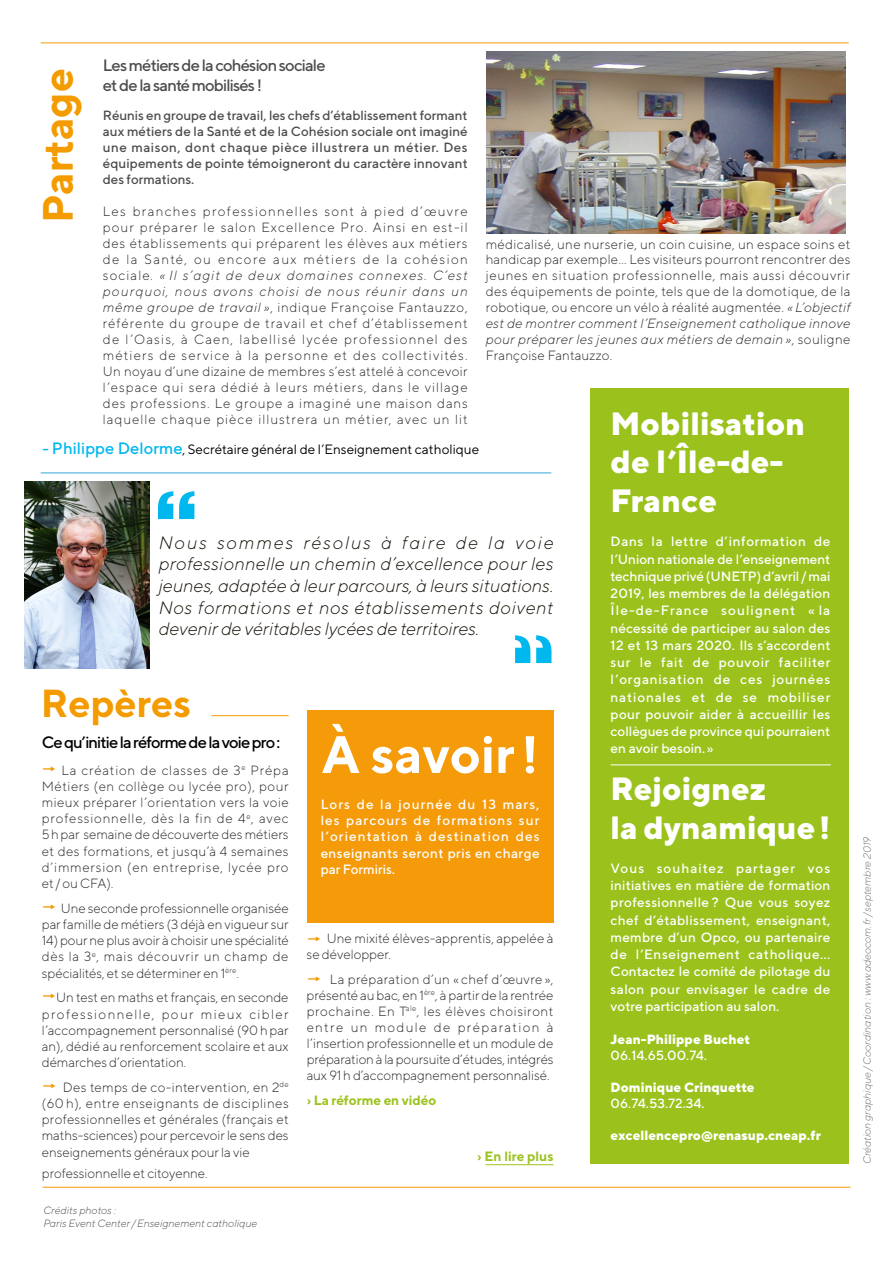
<style>
.page{position:relative;width:893px;height:1263px;background:#fff}
.page>*{position:absolute;margin:0;border:0;box-sizing:border-box;transform-origin:0 0}
.t1{font:700 52.5px "TT Norms";color:#fff}
.t2{font:700 42.3px "TT Norms";color:#f49b00}
.t3{font:700 39px "TT Norms";color:#f49b00}
.t4{font:800 32.25px/38.7px "TT Norms";color:#fff}
.t5{font:italic 300 18px/21.6px "TT Norms";letter-spacing:-.005em;color:#140f06;text-align:justify}
.t6{font:500 16.5px/19.8px "TT Norms";letter-spacing:-.05em;color:#4d4d4d}
.t7{font:500 16.5px "TT Norms";letter-spacing:-.055em;color:#000}
.t8{font:500 13.5px/17.2px "TT Norms";color:#fff;text-align:justify}
.t9{font:13.5px "TT Norms";color:#000}
.t10{font:700 13.5px "TT Norms";letter-spacing:-.005em;color:#9bc31c}
.t11{font:300 13.35px/16px "TT Norms";letter-spacing:-.005em;color:#262626;text-align:justify}
.t12{font:500 13.35px/16px "TT Norms";letter-spacing:.005em;color:#4d4d4d;text-align:justify}
.t13{font:800 13.35px "TT Norms";color:#fff}
.t14{font:500 13.35px "TT Norms";color:#fff}
.t15{font:italic 300 10.5px "TT Norms";color:#706f6f}
.t16{font:italic 300 10.5px/12.6px "TT Norms";color:#4d4d4d}
.s1{font-style:italic}
.s2{font-weight:500;font-size:15px;color:#00b8ee}
.s3{font-weight:500;font-size:16.5px;color:#00b8ee}
</style>
<div class="page">
<div style="left:307px;top:711px;width:246px;height:212px;background:#f59b0a"></div>
<div style="left:591px;top:388px;width:258px;height:775px;background:#9bc21c"></div>
<hr style="left:41px;top:43px;width:808px;height:1px;background:#f49b00">
<hr style="left:41px;top:472px;width:510px;height:1px;background:#34a7da">
<svg style="left:158px;top:491px;width:36px;height:28px"></svg>
<hr style="left:212px;top:715px;width:76px;height:1px;background:#f49b00">
<hr style="left:43px;top:1187px;width:807px;height:1px;background:#f49b00">
<hr style="left:485px;top:1164px;width:68px;height:1px;background:#9bc31c">
<hr style="left:611px;top:764px;width:219px;height:1px;background:#fff">
<svg style="left:515px;top:635px;width:36px;height:28px"></svg>
<img style="left:25px;top:482px;width:125px;height:187px">
<img style="left:486px;top:52px;width:360px;height:181px">
<p class="t6" style="left:103px;top:55px;width:224px">Les métiers de la cohésion sociale et de la santé mobilisés !</p>
<p class="t12" style="left:103px;top:107px;width:366px">Réunis en groupe de travail, les chefs d’établissement formant aux métiers de la Santé et de la Cohésion sociale ont imaginé une maison, dont chaque pièce illustrera un métier. Des équipements de pointe témoigneront du caractère innovant des formations.</p>
<p class="t11" style="left:103px;top:203px;width:366px">Les branches professionnelles sont à pied d’œuvre pour préparer le salon Excellence Pro. Ainsi en est-il des établissements qui préparent les élèves aux métiers de la Santé, ou encore aux métiers de la cohésion sociale<span class="s1">. « Il s’agit de deux domaines connexes. C’est pourquoi, nous avons choisi de nous réunir dans un même groupe de travail »</span>, indique Françoise Fantauzzo, référente du groupe de travail et chef d’établissement de l’Oasis, à Caen, labellisé lycée professionnel des métiers de service à la personne et des collectivités.<br>Un noyau d’une dizaine de membres s’est attelé à concevoir l’espace qui sera dédié à leurs métiers, dans le village des professions. Le groupe a imaginé une maison dans laquelle chaque pièce illustrera un métier, avec un lit</p>
<h2 class="t2" style="left:31px;top:223px;width:156px;rotate:-90deg">Partage</h2>
<p class="t11" style="left:486px;top:236px;width:366px">médicalisé, une nurserie, un coin cuisine, un espace soins et handicap par exemple… Les visiteurs pourront rencontrer des jeunes en situation professionnelle, mais aussi découvrir des équipements de pointe, tels que de la domotique, de la robotique, ou encore un vélo à réalité augmentée. <span class="s1">« L’objectif est de montrer comment l’Enseignement catholique innove pour préparer les jeunes aux métiers de demain »</span>, souligne Françoise Fantauzzo.</p>
<h3 class="t4" style="left:611px;top:403px;width:196px">Mobilisation de l’Île-de-<br>France</h3>
<p class="t8" style="left:611px;top:533px;width:221px">Dans la lettre d’information de l’Union nationale de l’enseignement technique privé (UNETP) d’avril/mai 2019, les membres de la délégation Île-de-France soulignent « la nécessité de participer au salon des 12 et 13 mars 2020. Ils s’accordent sur le fait de pouvoir faciliter l’organisation de ces journées nationales et de se mobiliser pour pouvoir aider à accueillir les collègues de province qui pourraient en avoir besoin.»</p>
<p class="t9" style="left:43px;top:441px;width:438px"><span class="s2">-</span> <span class="s3">Philippe Delorme</span>, Secrétaire général de l’Enseignement catholique</p>
<h3 class="t5" style="left:159px;top:531px;width:396px">Nous sommes résolus à faire de la voie professionnelle un chemin d’excellence pour les jeunes, adaptée à leur parcours, à leurs situations.<br>Nos formations et nos établissements doivent devenir de véritables lycées de territoires.</h3>
<h3 class="t3" style="left:41px;top:678px;width:152px">Repères</h3>
<h1 class="t1" style="left:322px;top:721px;width:218px">À savoir!</h1>
<p class="t7" style="left:42px;top:732px;width:240px">Ce qu’initie la réforme de la voie pro :</p>
<p class="t11" style="left:42px;top:762px;width:248px;text-indent:20px">La création de classes de 3<sup>e</sup> Prépa Métiers (en collège ou lycée pro), pour mieux préparer l’orientation vers la voie professionnelle, dès la fin de 4<sup>e</sup>, avec 5hpar semaine de découverte des métiers et des formations, et jusqu’à 4 semaines d’immersion (en entreprise, lycée pro et /ou CFA).</p>
<p class="t11" style="left:42px;top:900px;width:248px;text-align:right">Une seconde professionnelle organisée par famille de métiers (3 déjà en vigueur sur</p>
<p class="t11" style="left:42px;top:932px;width:248px">14) pour ne plus avoir à choisir une spécialité dès la 3<sup>e</sup>, mais découvrir un champ de spécialités, et se déterminer en 1<sup>ère</sup>.</p>
<p class="t11" style="left:42px;top:989px;width:248px;text-indent:14px">Un test en maths et français, en seconde professionnelle, pour mieux cibler l’accompagnement personnalisé (90hpar an), dédié au renforcement scolaire et aux démarches d’orientation.</p>
<p class="t11" style="left:42px;top:1079px;width:248px;text-indent:21px">Des temps de co-intervention, en 2<sup>de </sup>(60 h), entre enseignants de disciplines professionnelles et générales (français et maths-sciences) pour percevoir le sens des enseignements généraux pour la vie</p>
<p class="t11" style="left:42px;top:1164px;width:168px">professionnelle et citoyenne.</p>
<h3 class="t4" style="left:611px;top:768px;width:221px">Rejoignez<br>la dynamique!</h3>
<p class="t8" style="left:611px;top:859px;width:221px">Vous souhaitez partager vos initiatives en matière de formation professionnelle ? Que vous soyez chef d’établissement, enseignant, membre d’un Opco, ou partenaire de l’Enseignement catholique… Contactez le comité de pilotage du salon pour envisager le cadre de votre participation au salon.</p>
<p class="t13" style="left:611px;top:1030px;width:141px">Jean-Philippe Buchet</p>
<p class="t14" style="left:611px;top:1047px;width:98px">06.14.65.00.74.</p>
<p class="t13" style="left:611px;top:1078px;width:145px">Dominique Crinquette</p>
<p class="t14" style="left:611px;top:1095px;width:95px">06.74.53.72.34.</p>
<p class="t13" style="left:611px;top:1127px;width:212px">excellencepro@renasup.cneap.fr</p>
<p class="t8" style="left:321px;top:796px;width:220px;line-height:16.2px">Lors de la journée du 13 mars, les parcours de formations sur l’orientation à destination des enseignants seront pris en charge par Formiris.</p>
<p class="t11" style="left:307px;top:930px;width:248px;text-indent:20px">Une mixité élèves-apprentis, appelée à se développer.</p>
<p class="t11" style="left:307px;top:971px;width:248px;text-indent:23px">La préparation d’un « chef d’œuvre », présenté au bac, en 1<sup>ère</sup>, à partir de la rentrée prochaine. En T<sup>ale</sup>, les élèves choisiront entre un module de préparation à l’insertion professionnelle et un module de préparation à la poursuite d’études, intégrés aux 91h d’accompagnement personnalisé.</p>
<p class="t10" style="left:307px;top:1091px;width:131px">› La réforme en vidéo</p>
<p class="t10" style="left:477px;top:1148px;width:78px">› En lire plus</p>
<p class="t16" style="left:43px;top:1204px;width:215px">Crédits photos :<br>Paris Event Center /Enseignement catholique</p>
<p class="t15" style="left:861px;top:1164px;width:329px;rotate:-90deg">Création graphique/Coordination : www.adeocom.fr/septembre 2019</p>
</div>
